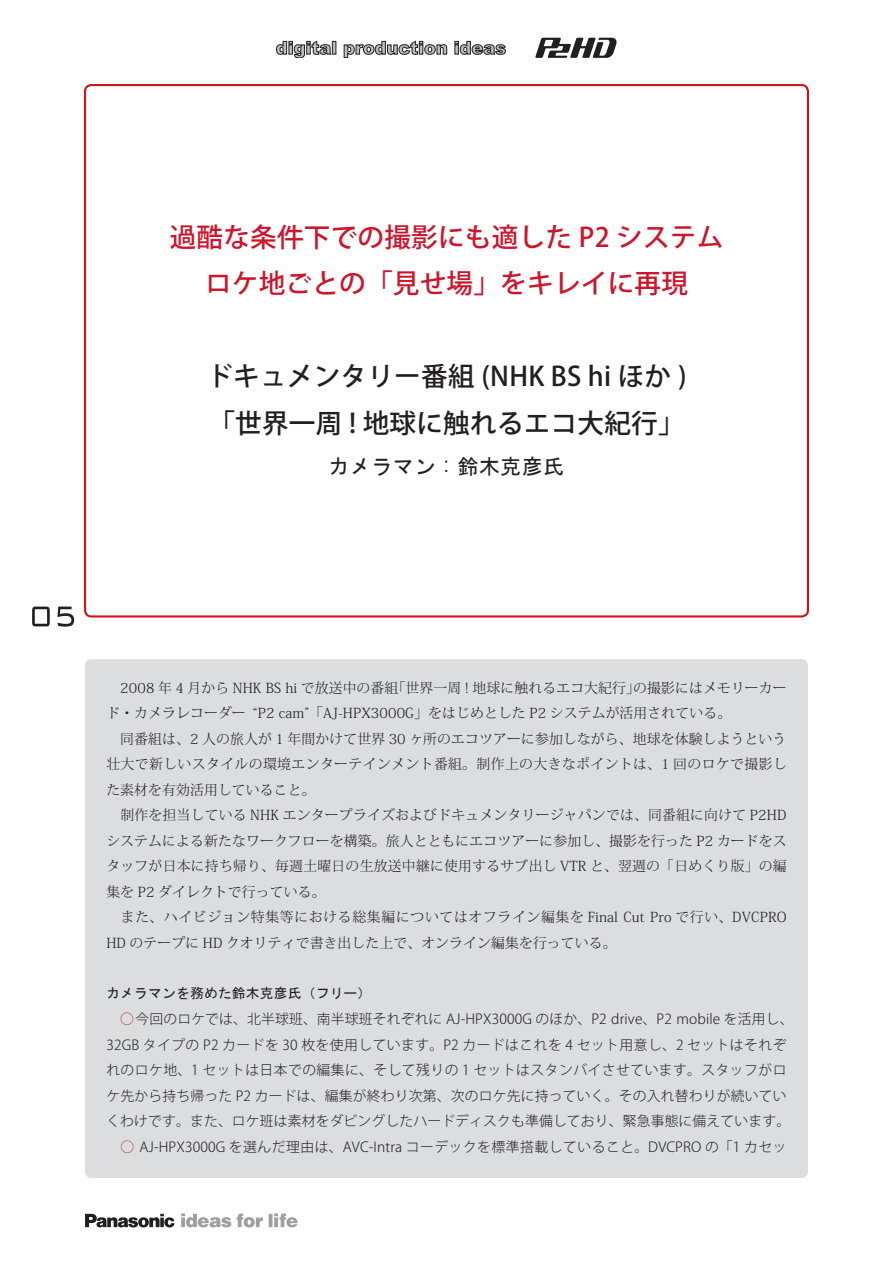
<style>
.page{position:relative;width:893px;height:1263px;background:#fff}
.page>*{position:absolute;margin:0;border:0;box-sizing:border-box;transform-origin:0 0}
.t1{font:500 26.55px/46.5px "Koz Go Std";letter-spacing:.01em;color:#cd152c;text-align:center}
.t2{font:500 26.55px/46.5px "Koz Go Std";letter-spacing:.01em;color:#231f20}
.t3{font:21.3px "MS Gothic";letter-spacing:.01em;color:#231f20}
.t4{font:300 13.8px/25.5px "Koz Min Std";letter-spacing:.01em;color:#231f20}
.t5{font:300 13.8px/25.5px "Koz Go Std";letter-spacing:.015em;color:#231f20}
.t6{font:300 13.8px "Koz Go Std";letter-spacing:.035em;color:#231f20}
.t7{font:13.8px "MS Gothic";letter-spacing:.01em;color:#231f20}
.s1{color:#cd151d}
</style>
<div class="page">
<svg style="left:181px;top:1213px;width:82px;height:14px"></svg>
<svg style="left:269px;top:1213px;width:29px;height:14px"></svg>
<svg style="left:85px;top:1214px;width:89px;height:13px"></svg>
<svg style="left:276px;top:41px;width:55px;height:17px"></svg>
<div style="left:332px;top:41px;width:4px;height:13px;border:1px solid #231f20"></div>
<svg style="left:344px;top:41px;width:103px;height:17px"></svg>
<svg style="left:455px;top:41px;width:51px;height:14px"></svg>
<svg style="left:535px;top:38px;width:82px;height:20px"></svg>
<svg style="left:84px;top:84px;width:725px;height:532px"></svg>
<div style="left:85px;top:659px;width:723px;height:519px;background:#dcdddf"></div>
<svg style="left:32px;top:607px;width:18px;height:19px"></svg>
<svg style="left:57px;top:607px;width:17px;height:20px"></svg>
<h1 class="t1" style="left:170px;top:215px;width:555px">過酷な条件下での撮影にも適した P2 システムロケ地ごとの「見せ場」をキレイに再現</h1>
<h1 class="t2" style="left:206px;top:355px;width:482px">ドキュメンタリー番組 (NHK BS hi ほか )「世界一周 ! 地球に触れるエコ大紀行」</h1>
<h2 class="t3" style="left:328px;top:456px;width:237px">カメラマン : 鈴木克彦氏</h2>
<p class="t4" style="left:106px;top:675px;width:682px">　2008 年 4 月から NHK BS hi で放送中の番組「世界一周 ! 地球に触れるエコ大紀行」の撮影にはメモリーカード・カメラレコーダー “P2 cam”「AJ-HPX3000G」をはじめとした P2 システムが活用されている。<br>　同番組は、2 人の旅人が 1 年間かけて世界 30 ヶ所のエコツアーに参加しながら、地球を体験しようという壮大で新しいスタイルの環境エンターテインメント番組。制作上の大きなポイントは、1 回のロケで撮影した素材を有効活用していること。<br>　制作を担当している NHK エンタープライズおよびドキュメンタリージャパンでは、同番組に向けて P2HDシステムによる新たなワークフローを構築。旅人とともにエコツアーに参加し、撮影を行った P2 カードをスタッフが日本に持ち帰り、毎週土曜日の生放送中継に使用するサブ出し VTR と、翌週の「日めくり版」の編集を P2 ダイレクトで行っている。<br>　また、ハイビジョン特集等における総集編についてはオフライン編集を Final Cut Pro で行い、DVCPRO HD のテープに HD クオリティで書き出した上で、オンライン編集を行っている。</p>
<p class="t7" style="left:106px;top:986px;width:267px">カメラマンを務めた鈴木克彦氏（フリー）</p>
<p class="t5" style="left:106px;top:1007px;width:689px;text-indent:14px"><span class="s1">○</span>今回のロケでは、北半球班、南半球班それぞれに AJ-HPX3000G のほか、P2 drive、P2 mobile を活用し、32GB タイプの P2 カードを 30 枚を使用しています。P2 カードはこれを 4 セット用意し、2 セットはそれぞれのロケ地、1 セットは日本での編集に、そして残りの 1 セットはスタンバイさせています。スタッフがロケ先から持ち帰った P2 カードは、編集が終わり次第、次のロケ先に持っていく。その入れ替わりが続いていくわけです。また、ロケ班は素材をダビングしたハードディスクも準備しており、緊急事態に備えています。</p>
<p class="t6" style="left:121px;top:1138px;width:667px"><span class="s1">○</span> AJ-HPX3000G を選んだ理由は、AVC-Intra コーデックを標準搭載していること。DVCPRO の「1 カセッ</p>
</div>
